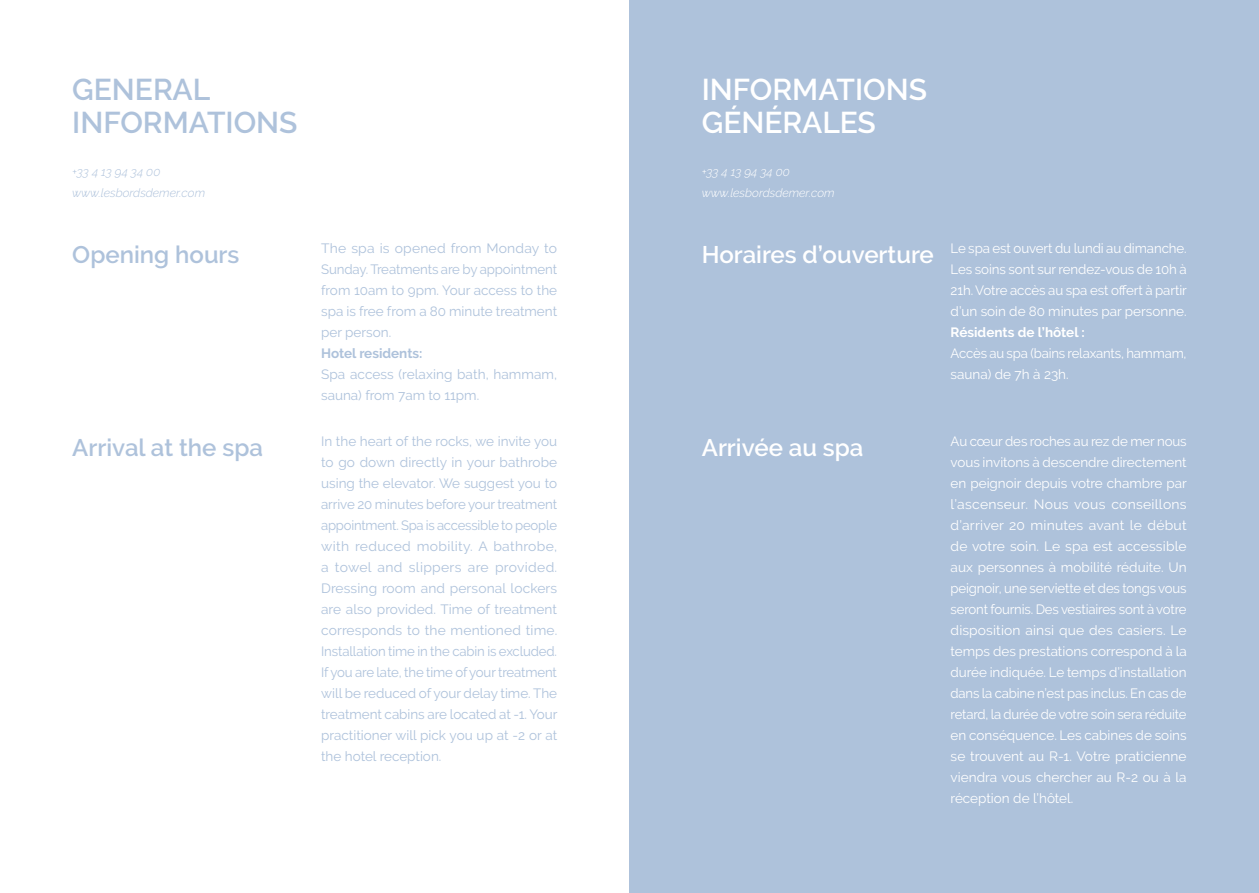
<style>
.page{position:relative;width:1259px;height:893px;background:#fff}
.page>*{position:absolute;margin:0;border:0;box-sizing:border-box;transform-origin:0 0}
.Style_de_paragraphe{font:600 30px/33px "Raleway";color:#fff}
.Style_de_paragraphe-2{font:600 30px/33px "Raleway";color:#aec2db}
.Style_de_paragraphe-3{font:600 24px "Raleway";color:#fff}
.Style_de_paragraphe-4{font:600 24px "Raleway";color:#aec2db}
.Style_de_paragraphe-5{font:13.5px/21px "Raleway";color:#fff;text-align:justify}
.Style_de_paragraphe-6{font:13.5px/21px "Raleway";color:#aec2db;text-align:justify}
.Style_de_paragraphe-7{font:700 13.5px "Raleway";color:#fff}
.Style_de_paragraphe-8{font:700 13.5px "Raleway";color:#aec2db}
.Style_de_paragraphe-9{font:italic 300 12px "Raleway";color:#aec2db}
.Style_de_paragraphe-10{font:italic 300 12px "Raleway";color:#fff}
</style>
<div class="page">
<div style="left:629px;top:0;width:630px;height:893px;background:#aec2db"></div>
<p class="Style_de_paragraphe-2" style="left:72px;top:73px;width:227px">GENERAL<br>INFORMATIONS</p>
<p class="Style_de_paragraphe" style="left:702px;top:73px;width:227px">INFORMATIONS<br>GÉNÉRALES</p>
<p class="Style_de_paragraphe-9" style="left:72px;top:165px;width:90px">+33 4 13 94 34 00</p>
<p class="Style_de_paragraphe-9" style="left:72px;top:186px;width:134px">www.lesbordsdemer.com</p>
<p class="Style_de_paragraphe-10" style="left:702px;top:165px;width:90px">+33 4 13 94 34 00</p>
<p class="Style_de_paragraphe-10" style="left:702px;top:186px;width:134px">www.lesbordsdemer.com</p>
<p class="Style_de_paragraphe-4" style="left:72px;top:241px;width:169px">Opening hours</p>
<p class="Style_de_paragraphe-4" style="left:72px;top:434px;width:192px">Arrival at the spa</p>
<p class="Style_de_paragraphe-6" style="left:321px;top:238px;width:238px">The spa is opened from Monday to Sunday. Treatments are by appointment from 10am to 9pm. Your access to the spa is free from a 80 minute treatment per person.</p>
<p class="Style_de_paragraphe-8" style="left:321px;top:345px;width:103px">Hotel residents:</p>
<p class="Style_de_paragraphe-6" style="left:321px;top:364px;width:238px">Spa access (relaxing bath, hammam, sauna) from 7am to 11pm.</p>
<p class="Style_de_paragraphe-6" style="left:321px;top:431px;width:238px">In the heart of the rocks, we invite you to go down directly in your bathrobe using the elevator. We suggest you to arrive 20 minutes before your treatment appointment. Spa is accessible to people with reduced mobility. A bathrobe, a towel and slippers are provided.<br>Dressing room and personal lockers are also provided. Time of treatment corresponds to the mentioned time.<br>Installation time in the cabin is excluded.<br>If you are late, the time of your treatment will be reduced of your delay time. The treatment cabins are located at -1. Your practitioner will pick you up at -2 or at the hotel reception.</p>
<p class="Style_de_paragraphe-3" style="left:702px;top:241px;width:233px">Horaires d’ouverture</p>
<p class="Style_de_paragraphe-5" style="left:950px;top:238px;width:238px">Le spa est ouvert du lundi au dimanche.<br>Les soins sont sur rendez-vous de 10h à 21h. Votre accès au spa est offert à partir d’un soin de 80 minutes par personne.</p>
<p class="Style_de_paragraphe-7" style="left:950px;top:324px;width:136px">Résidents de l’hôtel :</p>
<p class="Style_de_paragraphe-5" style="left:950px;top:343px;width:237px">Accès au spa (bains relaxants, hammam, sauna) de 7h à 23h.</p>
<p class="Style_de_paragraphe-3" style="left:702px;top:434px;width:163px">Arrivée au spa</p>
<p class="Style_de_paragraphe-5" style="left:950px;top:431px;width:238px">Au cœur des roches au rez de mer nous vous invitons à descendre directement en peignoir depuis votre chambre par l’ascenseur. Nous vous conseillons d’arriver 20 minutes avant le début de votre soin. Le spa est accessible aux personnes à mobilité réduite. Un peignoir, une serviette et des tongs vous seront fournis. Des vestiaires sont à votre disposition ainsi que des casiers. Le temps des prestations correspond à la durée indiquée. Le temps d’installation dans la cabine n’est pas inclus. En cas de retard, la durée de votre soin sera réduite en conséquence. Les cabines de soins se trouvent au R-1. Votre praticienne viendra vous chercher au R-2 ou à la réception de l’hôtel.</p>
</div>
